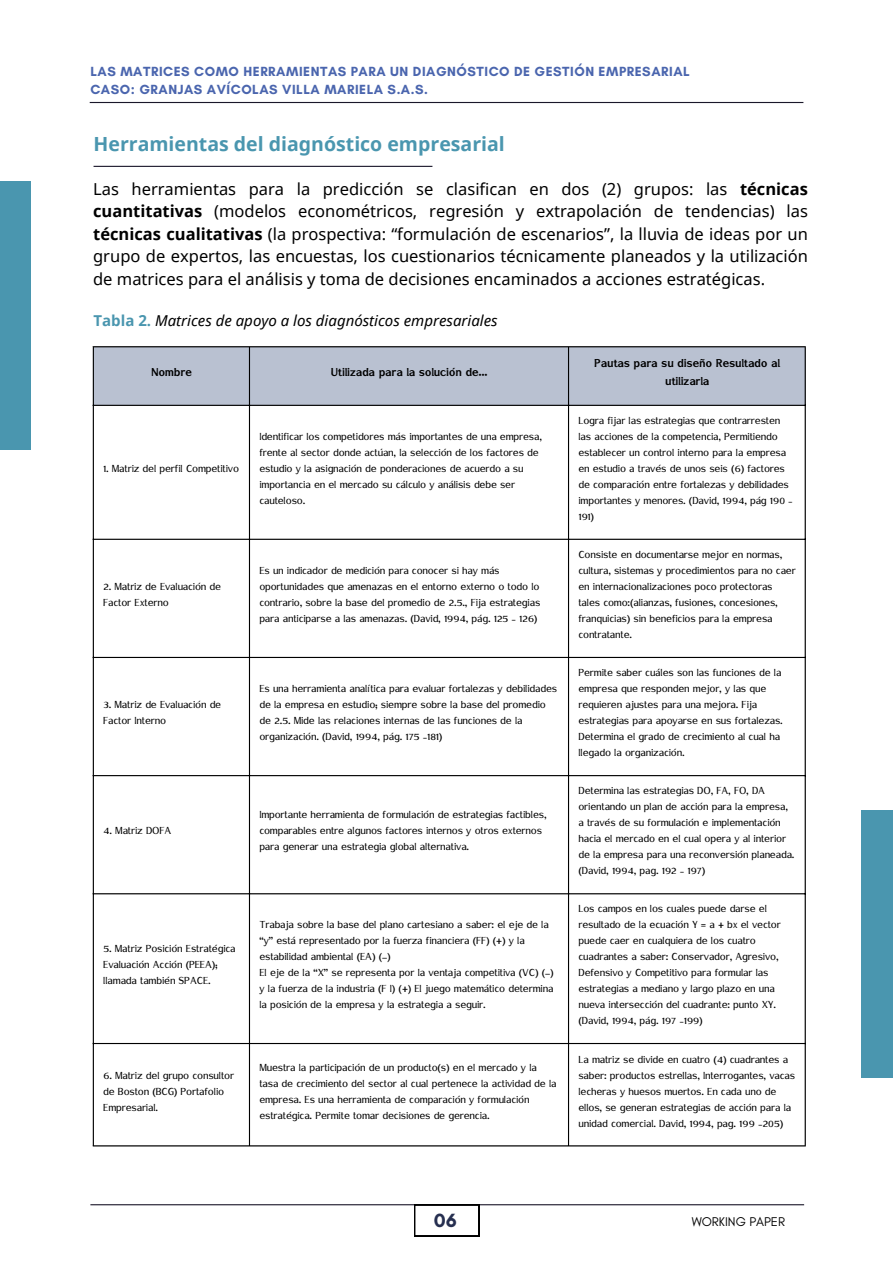
<style>
.page{position:relative;width:893px;height:1264px;background:#fff}
.page>*{position:absolute;margin:0;border:0;box-sizing:border-box;transform-origin:0 0}
.t1{font:700 19.5px "Noto Sans";color:#4a96af}
.t2{font:700 19.5px "Glacial Indifference";color:#262f50}
.t3{font:16.5px/22.5px "Noto Sans";color:#000;text-align:justify}
.t4{font:italic 15px "Noto Sans";color:#000}
.t5{font:700 13.5px/18px "Glacial Indifference";letter-spacing:.04em;color:#4a65ae}
.t6{font:700 13.5px/18px "Rachana";color:#000;text-align:center}
.t7{font:12.9px "Glacial Indifference";color:#000}
.t8{font:12px/16px "Rachana";color:#000}
.s1{font-weight:700}
.s2{font-weight:700;font-style:normal;color:#4a96af}
</style>
<div class="page">
<div style="left:0;top:181px;width:31px;height:268px;background:#4a96af"></div>
<div style="left:861px;top:810px;width:31px;height:268px;background:#4a96af"></div>
<hr style="left:90px;top:1204px;width:714px;height:1px;background:#1a172a">
<svg style="left:414px;top:1204px;width:65px;height:32px"></svg>
<hr style="left:90px;top:102px;width:713px;height:1px;background:#1a172a">
<hr style="left:93px;top:166px;width:339px;height:1px;background:#1a172a">
<div style="left:94px;top:347px;width:710px;height:58px;background:#b9c1d1"></div>
<hr style="left:93px;top:347px;width:1px;height:798px;background:#000">
<hr style="left:249px;top:347px;width:1px;height:798px;background:#000">
<hr style="left:568px;top:347px;width:1px;height:798px;background:#000">
<hr style="left:804px;top:347px;width:1px;height:798px;background:#000">
<hr style="left:93px;top:346px;width:712px;height:1px;background:#000">
<hr style="left:93px;top:405px;width:712px;height:1px;background:#000">
<hr style="left:93px;top:538px;width:712px;height:2px;background:#000">
<hr style="left:93px;top:657px;width:712px;height:1px;background:#000">
<hr style="left:93px;top:775px;width:712px;height:1px;background:#000">
<hr style="left:93px;top:893px;width:712px;height:1px;background:#000">
<hr style="left:93px;top:1042px;width:712px;height:2px;background:#000">
<hr style="left:93px;top:1145px;width:712px;height:1px;background:#000">
<p class="t5" style="left:90px;top:62px;width:601px">LAS MATRICES COMO HERRAMIENTAS PARA UN DIAGNÓSTICO DE GESTIÓN EMPRESARIAL<br>CASO: GRANJAS AVÍCOLAS VILLA MARIELA S.A.S.</p>
<h1 class="t1" style="left:93px;top:130px;width:413px">Herramientas del diagnóstico empresarial</h1>
<p class="t3" style="left:93px;top:177px;width:716px">Las herramientas para la predicción se clasifican en dos (2) grupos: las <span class="s1">técnicas cuantitativas</span> (modelos econométricos, regresión y extrapolación de tendencias) las <span class="s1">técnicas cualitativas</span> (la prospectiva: “formulación de escenarios”, la lluvia de ideas por un grupo de expertos, las encuestas, los cuestionarios técnicamente planeados y la utilización de matrices para el análisis y toma de decisiones encaminados a acciones estratégicas.</p>
<p class="t4" style="left:93px;top:310px;width:405px"><span class="s2">Tabla 2.</span> Matrices de apoyo a los diagnósticos empresariales</p>
<p class="t6" style="left:151px;top:363px;width:42px">Nombre</p>
<p class="t6" style="left:330px;top:363px;width:158px">Utilizada para la solución de…</p>
<p class="t6" style="left:594px;top:354px;width:187px">Pautas para su diseño Resultado al utilizarla</p>
<p class="t8" style="left:103px;top:460px;width:137px">1. Matriz del perfil Competitivo</p>
<p class="t8" style="left:259px;top:428px;width:284px">Identificar los competidores más importantes de una empresa, frente al sector donde actúan, la selección de los factores de estudio y la asignación de ponderaciones de acuerdo a su importancia en el mercado su cálculo y análisis debe ser cauteloso.</p>
<p class="t8" style="left:103px;top:577px;width:119px">2. Matriz de Evaluación de<br>Factor Externo</p>
<p class="t8" style="left:103px;top:696px;width:119px">3. Matriz de Evaluación de<br>Factor Interno</p>
<p class="t8" style="left:259px;top:561px;width:282px">Es un indicador de medición para conocer si hay más oportunidades que amenazas en el entorno externo o todo lo contrario, sobre la base del promedio de 2.5., Fija estrategias para anticiparse a las amenazas. (David, 1994, pág. 125 - 126)</p>
<p class="t8" style="left:259px;top:680px;width:299px">Es una herramienta analítica para evaluar fortalezas y debilidades de la empresa en estudio; siempre sobre la base del promedio de 2.5. Mide las relaciones internas de las funciones de la organización. (David, 1994, pág. 175 -181)</p>
<p class="t8" style="left:103px;top:822px;width:70px">4. Matriz DOFA</p>
<p class="t8" style="left:259px;top:806px;width:288px">Importante herramienta de formulación de estrategias factibles, comparables entre algunos factores internos y otros externos para generar una estrategia global alternativa.</p>
<p class="t8" style="left:103px;top:940px;width:134px">5. Matriz Posición Estratégica<br>Evaluación Acción (PEEA); llamada también SPACE.</p>
<p class="t8" style="left:259px;top:916px;width:296px">Trabaja sobre la base del plano cartesiano a saber: el eje de la “y” está representado por la fuerza financiera (FF) (+) y la estabilidad ambiental (EA) (–)<br>El eje de la “X” se representa por la ventaja competitiva (VC) (–) y la fuerza de la industria (F I) (+) El juego matemático determina la posición de la empresa y la estrategia a seguir.</p>
<p class="t8" style="left:578px;top:412px;width:216px">Logra fijar las estrategias que contrarresten las acciones de la competencia, Permitiendo establecer un control interno para la empresa en estudio a través de unos seis (6) factores de comparación entre fortalezas y debilidades importantes y menores. (David, 1994, pág 190 - 191)</p>
<p class="t8" style="left:578px;top:545px;width:219px">Consiste en documentarse mejor en normas, cultura, sistemas y procedimientos para no caer en internacionalizaciones poco protectoras tales como:(alianzas, fusiones, concesiones, franquicias) sin beneficios para la empresa contratante.</p>
<p class="t8" style="left:578px;top:664px;width:206px">Permite saber cuáles son las funciones de la empresa que responden mejor, y las que requieren ajustes para una mejora. Fija estrategias para apoyarse en sus fortalezas.<br>Determina el grado de crecimiento al cual ha llegado la organización.</p>
<p class="t8" style="left:578px;top:782px;width:217px">Determina las estrategias DO, FA, FO, DA orientando un plan de acción para la empresa, a través de su formulación e implementación hacia el mercado en el cual opera y al interior de la empresa para una reconversión planeada. (David, 1994, pag. 192 - 197)</p>
<p class="t8" style="left:578px;top:900px;width:204px">Los campos en los cuales puede darse el resultado de la ecuación Y = a + bx el vector puede caer en cualquiera de los cuatro cuadrantes a saber: Conservador, Agresivo, Defensivo y Competitivo para formular las estrategias a mediano y largo plazo en una nueva intersección del cuadrante: punto XY. (David, 1994, pág. 197 -199)</p>
<p class="t8" style="left:103px;top:1066px;width:132px">6. Matriz del grupo consultor de Boston (BCG) Portafolio<br>Empresarial.</p>
<p class="t8" style="left:259px;top:1058px;width:298px">Muestra la participación de un producto(s) en el mercado y la tasa de crecimiento del sector al cual pertenece la actividad de la empresa. Es una herramienta de comparación y formulación estratégica. Permite tomar decisiones de gerencia.</p>
<p class="t8" style="left:578px;top:1050px;width:218px">La matriz se divide en cuatro (4) cuadrantes a saber: productos estrellas, Interrogantes, vacas lecheras y huesos muertos. En cada uno de ellos, se generan estrategias de acción para la unidad comercial. David, 1994, pag. 199 -205)</p>
<h1 class="t2" style="left:434px;top:1208px;width:25px">06</h1>
<p class="t7" style="left:691px;top:1213px;width:95px">WORKING PAPER</p>
</div>
